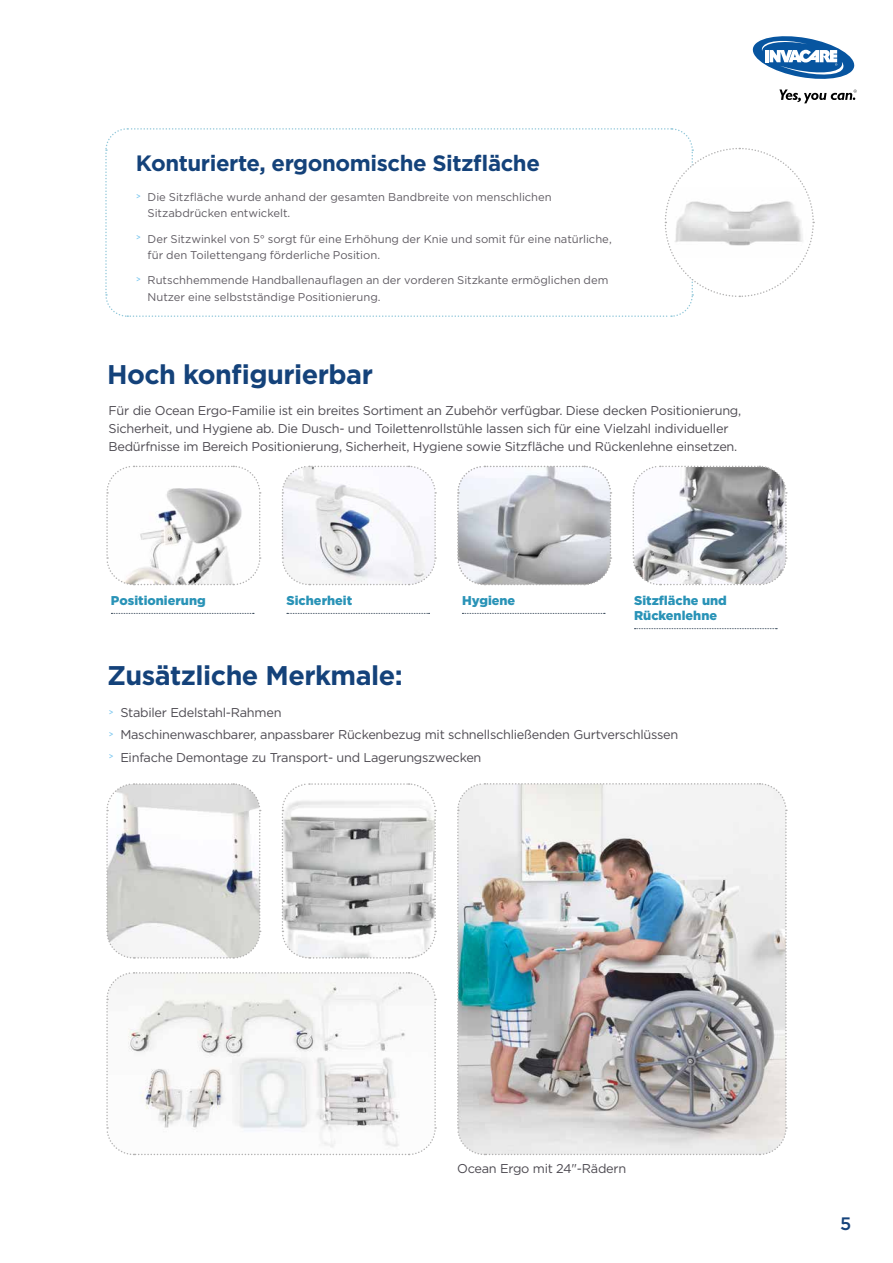
<style>
.page{position:relative;width:893px;height:1263px;background:#fff}
.page>*{position:absolute;margin:0;border:0;box-sizing:border-box;transform-origin:0 0}
.t1{font:700 27px "Gotham";letter-spacing:-.02em;color:#14427a}
.t2{font:700 22.2px "Gotham";letter-spacing:-.02em;color:#14427a}
.t3{font:500 18px "Gotham";color:#14427a}
.t4{font:12.75px/18px "Gotham";letter-spacing:-.02em;color:#4d4a51}
.t5{font:900 12.75px/15.3px "Gotham";color:#2993b7}
.t6{font:11.25px/16.5px "Gotham";color:#605c63}
</style>
<div class="page">
<svg style="left:106px;top:465px;width:155px;height:121px"></svg>
<svg style="left:281px;top:465px;width:156px;height:121px"></svg>
<svg style="left:457px;top:465px;width:155px;height:121px"></svg>
<svg style="left:632px;top:465px;width:155px;height:121px"></svg>
<svg style="left:106px;top:783px;width:155px;height:176px"></svg>
<svg style="left:281px;top:783px;width:156px;height:176px"></svg>
<svg style="left:106px;top:972px;width:331px;height:184px"></svg>
<img style="left:457px;top:783px;width:330px;height:373px">
<svg style="left:105px;top:128px;width:710px;height:189px"></svg>
<svg style="left:111px;top:613px;width:143px;height:1px"></svg>
<svg style="left:287px;top:613px;width:143px;height:1px"></svg>
<svg style="left:462px;top:613px;width:143px;height:1px"></svg>
<svg style="left:634px;top:628px;width:143px;height:1px"></svg>
<svg style="left:752px;top:36px;width:103px;height:43px"></svg>
<svg style="left:779px;top:89px;width:78px;height:14px"></svg>
<h2 class="t2" style="left:136px;top:148px;width:405px">Konturierte, ergonomische Sitzfläche</h2>
<p class="t6" style="left:148px;top:188px;width:406px;text-indent:-12px"><sup>&gt;</sup> Die Sitzfläche wurde anhand der gesamten Bandbreite von menschlichen<br>Sitzabdrücken entwickelt.</p>
<p class="t6" style="left:148px;top:230px;width:466px;text-indent:-12px"><sup>&gt;</sup> Der Sitzwinkel von 5° sorgt für eine Erhöhung der Knie und somit für eine natürliche, für den Toilettengang förderliche Position.</p>
<p class="t6" style="left:148px;top:272px;width:462px;text-indent:-12px"><sup>&gt;</sup> Rutschhemmende Handballenauflagen an der vorderen Sitzkante ermöglichen dem<br>Nutzer eine selbstständige Positionierung.</p>
<h1 class="t1" style="left:107px;top:356px;width:267px">Hoch konfigurierbar</h1>
<p class="t4" style="left:108px;top:402px;width:634px">Für die Ocean Ergo-Familie ist ein breites Sortiment an Zubehör verfügbar. Diese decken Positionierung,<br>Sicherheit, und Hygiene ab. Die Dusch- und Toilettenrollstühle lassen sich für eine Vielzahl individueller<br>Bedürfnisse im Bereich Positionierung, Sicherheit, Hygiene sowie Sitzfläche und Rückenlehne einsetzen.</p>
<p class="t5" style="left:111px;top:592px;width:96px">Positionierung</p>
<p class="t5" style="left:286px;top:592px;width:67px">Sicherheit</p>
<p class="t5" style="left:462px;top:592px;width:55px">Hygiene</p>
<p class="t5" style="left:634px;top:592px;width:94px">Sitzfläche und<br>Rückenlehne</p>
<h1 class="t1" style="left:107px;top:658px;width:297px">Zusätzliche Merkmale:</h1>
<p class="t4" style="left:108px;top:701px;width:571px;line-height:22.2px"><sup>&gt;</sup> Stabiler Edelstahl-Rahmen<br><sup>&gt;</sup> Maschinenwaschbarer, anpassbarer Rückenbezug mit schnellschließenden Gurtverschlüssen <sup>&gt;</sup> Einfache Demontage zu Transport- und Lagerungszwecken</p>
<p class="t4" style="left:457px;top:1160px;width:171px">Ocean Ergo mit 24"-Rädern</p>
<h3 class="t3" style="left:840px;top:1213px;width:13px">5</h3>
</div>
